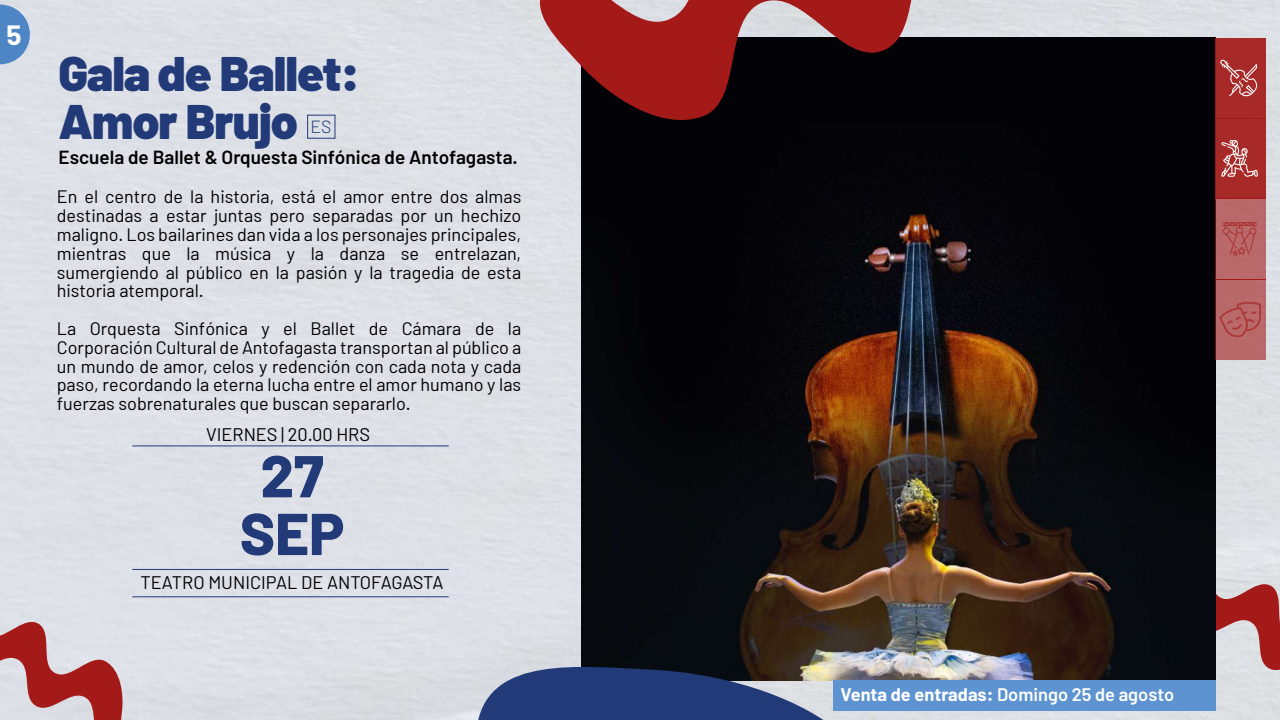
<style>
.page{position:relative;width:1280px;height:720px;background:#dde0e7}
.page>*{position:absolute;margin:0;border:0;box-sizing:border-box;transform-origin:0 0}
.t1{font:800 58.9px/57.7px "Barlow";color:#223a78;text-align:center}
.t2{font:900 48.7px/47.9px "Barlow";letter-spacing:-.02em;color:#223a78}
.t3{font:700 28px "Barlow";color:#fff}
.t4{font:600 19px "Barlow";color:#000}
.t5{font:18.2px "Barlow";color:#000}
.t6{font:600 18.2px "Barlow";color:#fff}
.t7{font:18px/18.8px "Barlow";color:#000;text-align:justify}
.t8{font:300 17.6px "Barlow";color:#223a78}
.s1{font-weight:700}
</style>
<div class="page">
<svg style="left:1155px;top:540px;width:125px;height:180px;background:#ccaeb1"></svg>
<img style="left:582px;top:38px;width:633px;height:642px">
<svg style="left:0;top:5px;width:30px;height:59px;background:#6b98cb"></svg>
<svg style="left:478px;top:656px;width:435px;height:64px;background:#536081"></svg>
<svg style="left:528px;top:0;width:386px;height:131px;background:#6c3335"></svg>
<div style="left:1215px;top:38px;width:50px;height:322px;background:#ba696a"></div>
<div style="left:1215px;top:38px;width:50px;height:161px;background:#a72928"></div>
<svg style="left:1221px;top:140px;width:37px;height:37px"></svg>
<svg style="left:1219px;top:302px;width:42px;height:35px"></svg>
<svg style="left:1220px;top:59px;width:38px;height:37px"></svg>
<svg style="left:1222px;top:222px;width:35px;height:34px"></svg>
<hr style="left:1215px;top:279px;width:50px;height:1px;background:#a31a18">
<hr style="left:1215px;top:198px;width:50px;height:1px;background:#a31a18">
<hr style="left:132px;top:445px;width:317px;height:1px;background:#223a78">
<hr style="left:132px;top:569px;width:317px;height:1px;background:#223a78">
<hr style="left:132px;top:596px;width:317px;height:1px;background:#223a78">
<hr style="left:1215px;top:118px;width:50px;height:1px;background:#a31a18">
<div style="left:833px;top:680px;width:382px;height:31px;background:#5c93d0"></div>
<div style="left:307px;top:115px;width:28px;height:24px;border:1px solid #223a78"></div>
<svg style="left:0;top:616px;width:124px;height:104px;background:#c48d90"></svg>
<h3 class="t3" style="left:7px;top:17px;width:17px">5</h3>
<h2 class="t2" style="left:59px;top:50px;width:302px">Gala de Ballet:<br>Amor Brujo</h2>
<p class="t8" style="left:311px;top:115px;width:23px">ES</p>
<p class="t4" style="left:59px;top:145px;width:461px">Escuela de Ballet &amp; Orquesta Sinfónica de Antofagasta.</p>
<p class="t7" style="left:57px;top:187px;width:466px">En el centro de la historia, está el amor entre dos almas destinadas a estar juntas pero separadas por un hechizo maligno. Los bailarines dan vida a los personajes principales, mientras que la música y la danza se entrelazan, sumergiendo al público en la pasión y la tragedia de esta historia atemporal.</p>
<p class="t7" style="left:57px;top:319px;width:466px">La Orquesta Sinfónica y el Ballet de Cámara de la Corporación Cultural de Antofagasta transportan al público a un mundo de amor, celos y redención con cada nota y cada paso, recordando la eterna lucha entre el amor humano y las fuerzas sobrenaturales que buscan separarlo.</p>
<p class="t5" style="left:206px;top:423px;width:165px">VIERNES | 20.00 HRS</p>
<h1 class="t1" style="left:240px;top:443px;width:106px">27<br>SEP</h1>
<p class="t5" style="left:141px;top:572px;width:305px">TEATRO MUNICIPAL DE ANTOFAGASTA</p>
<p class="t6" style="left:841px;top:683px;width:335px"><span class="s1">Venta de entradas:</span> Domingo 25 de agosto</p>
</div>
